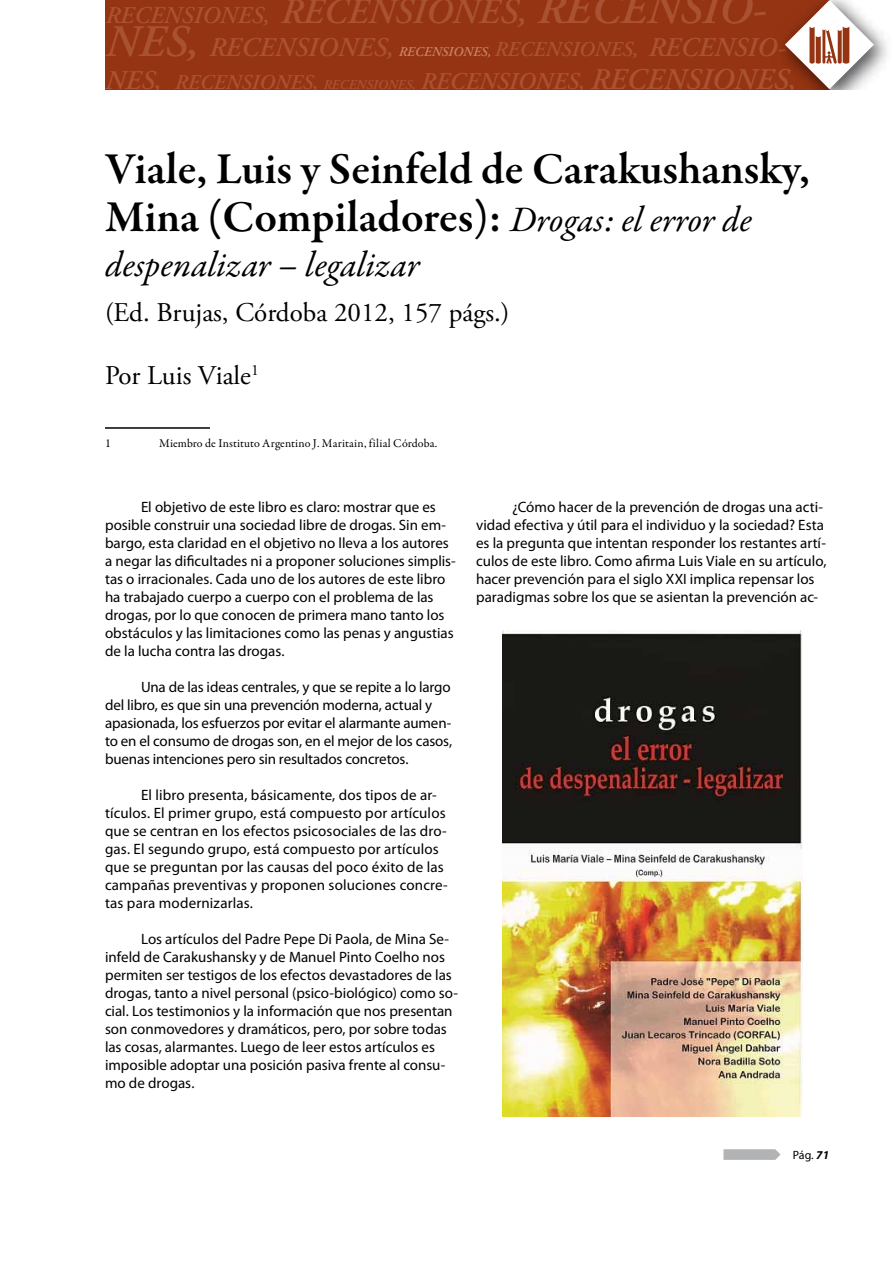
<style>
.page{position:relative;width:893px;height:1263px;background:#fff}
.page>*{position:absolute;margin:0;border:0;box-sizing:border-box;transform-origin:0 0}
.t1{font:600 45px/48px "Garamond Premr Pro";color:#000}
.t2{font:italic 36px "Garamond Premr Pro";color:#000}
.t3{font:italic 600 27px "Adobe Garamond Pro";color:rgb(202 129 101/.4)}
.t4{font:27px "Adobe Garamond Pro";color:#000}
.t5{font:italic 600 24px "Adobe Garamond Pro";color:rgb(202 129 101/.4)}
.t6{font:italic 600 21px "Adobe Garamond Pro";color:rgb(202 129 101/.4)}
.t7{font:15px/18px "Myriad Pro";color:#000}
.t8{font:12px "Garamond Premr Pro";letter-spacing:.01em;color:#000}
.t9{font:12px "Myriad Pro";color:#000}
.s1{font-size:36px}
.s2{font-size:45px}
.s3{font-size:13.5px;color:#ca8165}
.s4{font-size:21px}
.s5{font-size:27px}
.s6{font-size:13.5px}
.s7{font-size:24px}
.s8{font-size:30px}
.s9{font-weight:400;font-style:italic;font-size:36px}
.s10{font-weight:700;font-style:italic}
</style>
<div class="page">
<div style="left:105px;top:0;width:724px;height:89px;background:#953412"></div>
<img style="left:783px;top:28px;width:104px;height:45px">
<svg style="left:785px;top:0;width:89px;height:89px"></svg>
<svg style="left:723px;top:1149px;width:57px;height:11px"></svg>
<hr style="left:105px;top:427px;width:105px;height:2px;background:#000">
<img style="left:503px;top:630px;width:299px;height:487px">
<h3 class="t5" style="left:106px;top:2px;width:662px">RECENSIONES, <span class="s1">RECENSIONES,</span> <span class="s2">RECENSIO-</span></h3>
<h3 class="t3" style="left:106px;top:32px;width:682px"><span class="s2">NES,</span> RECENSIONES, <span class="s3">RECENSIONES,</span> <span class="s4">RECENSIONES,</span> RECENSIO-</h3>
<h3 class="t6" style="left:106px;top:70px;width:692px"><span class="s5">NES,</span> RECENSIONES, <span class="s6">RECENSIONES,</span> <span class="s7">RECENSIONES,</span> <span class="s8">RECENSIONES,</span></h3>
<h1 class="t1" style="left:105px;top:145px;width:706px">Viale, Luis y Seinfeld de Carakushansky,<br>Mina (Compiladores): <span class="s9">Drogas: el error de</span></h1>
<h2 class="t2" style="left:105px;top:242px;width:316px">despenalizar – legalizar</h2>
<h3 class="t4" style="left:105px;top:296px;width:406px">(Ed. Brujas, Córdoba 2012, 157 págs.)</h3>
<h3 class="t4" style="left:105px;top:359px;width:155px">Por Luis Viale<sup>1</sup></h3>
<p class="t8" style="left:105px;top:436px;width:7px">1</p>
<p class="t8" style="left:159px;top:436px;width:280px">Miembro de Instituto Argentino J. Maritain, filial Córdoba.</p>
<p class="t7" style="left:105px;top:498px;width:352px;text-indent:36px">El objetivo de este libro es claro: mostrar que es posible construir una sociedad libre de drogas. Sin em&shy;bargo, esta claridad en el objetivo no lleva a los autores a negar las dificultades ni a proponer soluciones simplis&shy;tas o irracionales. Cada uno de los autores de este libro ha trabajado cuerpo a cuerpo con el problema de las drogas, por lo que conocen de primera mano tanto los obstáculos y las limitaciones como las penas y angustias de la lucha contra las drogas.</p>
<p class="t7" style="left:105px;top:678px;width:349px;text-indent:36px">Una de las ideas centrales, y que se repite a lo largo del libro, es que sin una prevención moderna, actual y apasionada, los esfuerzos por evitar el alarmante aumen&shy;to en el consumo de drogas son, en el mejor de los casos, buenas intenciones pero sin resultados concretos.</p>
<p class="t7" style="left:105px;top:786px;width:344px;text-indent:36px">El libro presenta, básicamente, dos tipos de ar&shy;tículos. El primer grupo, está compuesto por artículos que se centran en los efectos psicosociales de las dro&shy;gas. El segundo grupo, está compuesto por artículos que se preguntan por las causas del poco éxito de las campañas preventivas y proponen soluciones concre&shy;tas para modernizarlas.</p>
<p class="t7" style="left:105px;top:930px;width:355px;text-indent:36px">Los artículos del Padre Pepe Di Paola, de Mina Se&shy;infeld de Carakushansky y de Manuel Pinto Coelho nos permiten ser testigos de los efectos devastadores de las drogas, tanto a nivel personal (psico-biológico) como so&shy;cial. Los testimonios y la información que nos presentan son conmovedores y dramáticos, pero, por sobre todas las cosas, alarmantes. Luego de leer estos artículos es imposible adoptar una posición pasiva frente al consu&shy;mo de drogas.</p>
<p class="t7" style="left:476px;top:498px;width:352px;text-indent:36px">¿Cómo hacer de la prevención de drogas una acti&shy;vidad efectiva y útil para el individuo y la sociedad? Esta es la pregunta que intentan responder los restantes artí&shy;culos de este libro. Como afirma Luis Viale en su artículo, hacer prevención para el siglo XXI implica repensar los paradigmas sobre los que se asientan la prevención ac-</p>
<p class="t9" style="left:793px;top:1147px;width:38px">Pág. <span class="s10">71</span></p>
</div>
